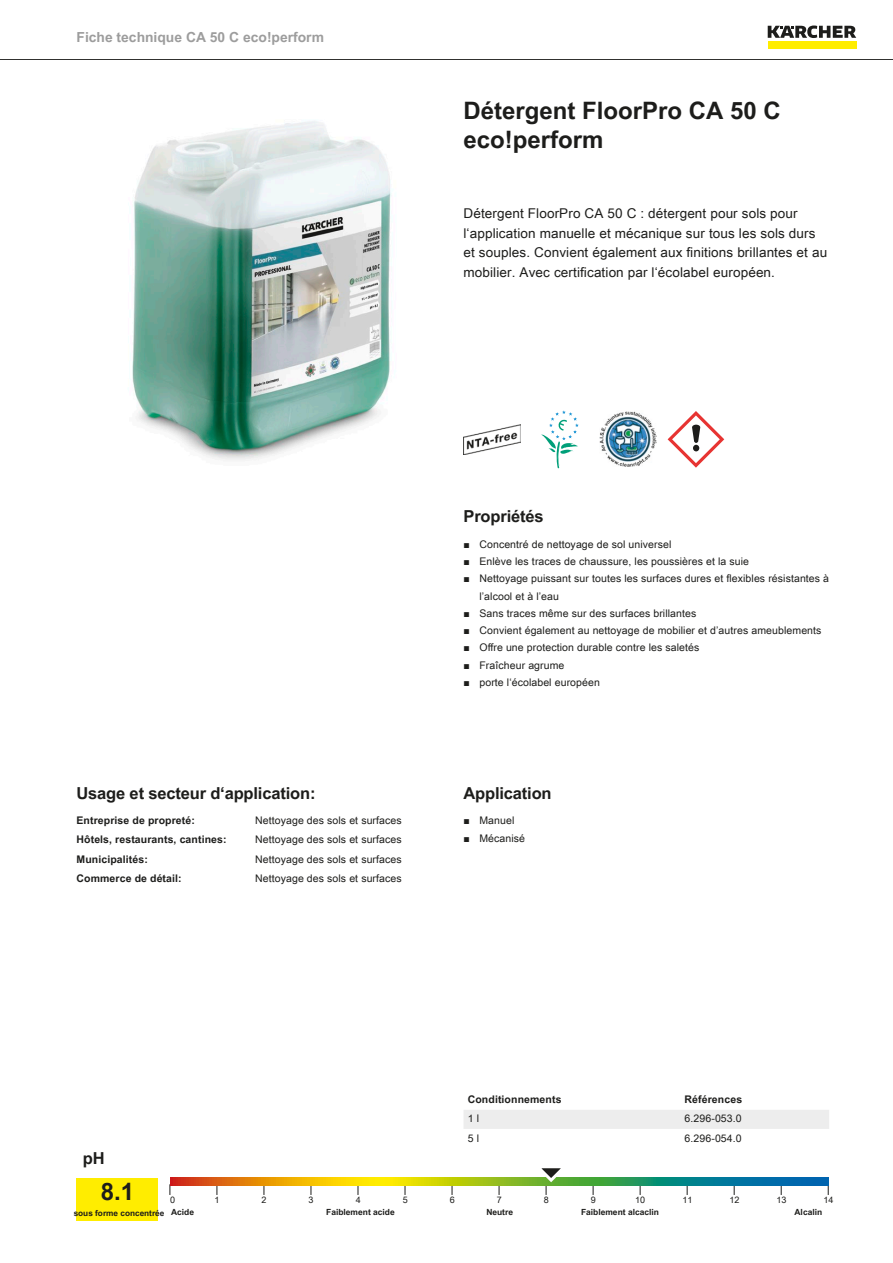
<style>
.page{position:relative;width:893px;height:1263px;background:#fff}
.page>*{position:absolute;margin:0;border:0;box-sizing:border-box;transform-origin:0 0}
.t1{font:700 24px/28.8px "Arial Unicode MS";color:#1d1d1b}
.t2{font:700 16.5px "Arial Unicode MS";letter-spacing:-.01em;color:#1d1d1b}
.t3{font:700 13.8px "Arial Unicode MS";color:#9d9d9d}
.t4{font:13.5px/19.5px "Arial Unicode MS";letter-spacing:.01em;color:#1d1d1b}
.t5{font:10.5px/17.2px "Arial Unicode MS";letter-spacing:.01em;color:#1d1d1b}
.t6{font:700 10.5px "Arial Unicode MS";letter-spacing:.01em;color:#1d1d1b}
.t7{font:9px "Arial Unicode MS";color:#1d1d1b}
.t8{font:700 8.4px "Arial Unicode MS";color:#1d1d1b}
.t9{font:700 8.25px "Arial Unicode MS";color:#1d1d1b}
.s1{font-family:"Arial"}
.s2{font-size:8.4px}
</style>
<div class="page">
<hr style="left:0;top:59px;width:893px;height:1px;background:#1d1d1b">
<div style="left:768px;top:42px;width:88px;height:7px;background:#ffed00"></div>
<svg style="left:768px;top:26px;width:88px;height:12px"></svg>
<img style="left:132px;top:120px;width:259px;height:341px">
<img style="left:463px;top:424px;width:57px;height:30px">
<svg style="left:541px;top:410px;width:38px;height:58px"></svg>
<img style="left:600px;top:411px;width:56px;height:56px">
<svg style="left:668px;top:411px;width:56px;height:57px"></svg>
<div style="left:77px;top:1178px;width:81px;height:42px;background:#ffed00"></div>
<svg style="left:170px;top:1178px;width:658px;height:8px;background:#859c3b"></svg>
<svg style="left:533px;top:1168px;width:39px;height:27px"></svg>
<div style="left:464px;top:1110px;width:365px;height:19px;background:#ededed"></div>
<h3 class="t3" style="left:77px;top:27px;width:249px">Fiche technique CA 50 C eco!perform</h3>
<h1 class="t1" style="left:463px;top:97px;width:319px">Détergent FloorPro CA 50 C eco!perform</h1>
<p class="t4" style="left:463px;top:203px;width:365px">Détergent FloorPro CA 50 C : détergent pour sols pour l‘application manuelle et mécanique sur tous les sols durs et souples. Convient également aux finitions brillantes et au mobilier. Avec certification par l‘écolabel européen.</p>
<h2 class="t2" style="left:77px;top:780px;width:240px">Usage et secteur d‘application:</h2>
<p class="t6" style="left:77px;top:812px;width:120px">Entreprise de propreté:</p>
<p class="t5" style="left:255px;top:811px;width:148px">Nettoyage des sols et surfaces</p>
<p class="t6" style="left:77px;top:832px;width:152px">Hôtels, restaurants, cantines:</p>
<p class="t5" style="left:255px;top:831px;width:148px">Nettoyage des sols et surfaces</p>
<p class="t6" style="left:77px;top:851px;width:73px">Municipalités:</p>
<p class="t5" style="left:255px;top:850px;width:148px">Nettoyage des sols et surfaces</p>
<p class="t6" style="left:77px;top:871px;width:107px">Commerce de détail:</p>
<p class="t5" style="left:255px;top:870px;width:148px">Nettoyage des sols et surfaces</p>
<h2 class="t2" style="left:463px;top:504px;width:82px">Propriétés</h2>
<p class="t5" style="left:463px;top:535px;width:209px"><span class="s1">■</span> Concentré de nettoyage de sol universel</p>
<p class="t5" style="left:463px;top:553px;width:287px"><span class="s1">■</span> Enlève les traces de chaussure, les poussières et la suie</p>
<p class="t5" style="left:479px;top:570px;width:351px;text-indent:-16px"><span class="s1">■</span> Nettoyage puissant sur toutes les surfaces dures et flexibles résistantes à l’alcool et à l’eau</p>
<p class="t5" style="left:463px;top:604px;width:234px"><span class="s1">■</span> Sans traces même sur des surfaces brillantes</p>
<p class="t5" style="left:463px;top:622px;width:359px"><span class="s1">■</span> Convient également au nettoyage de mobilier et d’autres ameublements</p>
<p class="t5" style="left:463px;top:639px;width:237px"><span class="s1">■</span> Offre une protection durable contre les saletés</p>
<p class="t5" style="left:463px;top:656px;width:102px"><span class="s1">■</span> Fraîcheur agrume</p>
<p class="t5" style="left:463px;top:673px;width:138px"><span class="s1">■</span> porte l‘écolabel européen</p>
<h2 class="t2" style="left:463px;top:780px;width:90px">Application</h2>
<p class="t5" style="left:463px;top:812px;width:52px"><span class="s1">■</span> Manuel</p>
<p class="t5" style="left:463px;top:829px;width:63px"><span class="s1">■</span> Mécanisé</p>
<p class="t6" style="left:468px;top:1092px;width:95px">Conditionnements</p>
<p class="t6" style="left:685px;top:1092px;width:59px">Références</p>
<p class="t5" style="left:468px;top:1110px;width:13px">1 l</p>
<p class="t5" style="left:685px;top:1110px;width:59px">6.296-053.0</p>
<p class="t5" style="left:468px;top:1129px;width:13px">5 l</p>
<p class="t5" style="left:685px;top:1129px;width:59px">6.296-054.0</p>
<h2 class="t2" style="left:83px;top:1146px;width:23px">pH</h2>
<h1 class="t1" style="left:101px;top:1178px;width:35px">8.1</h1>
<p class="t7" style="left:170px;top:1193px;width:7px">0</p>
<p class="t7" style="left:215px;top:1193px;width:7px">1</p>
<p class="t7" style="left:262px;top:1193px;width:7px">2</p>
<p class="t7" style="left:309px;top:1193px;width:7px">3</p>
<p class="t7" style="left:356px;top:1193px;width:7px">4</p>
<p class="t7" style="left:403px;top:1193px;width:7px">5</p>
<p class="t7" style="left:450px;top:1193px;width:7px">6</p>
<p class="t7" style="left:497px;top:1193px;width:7px">7</p>
<p class="t7" style="left:544px;top:1193px;width:7px">8</p>
<p class="t7" style="left:591px;top:1193px;width:7px">9</p>
<p class="t7" style="left:635px;top:1193px;width:12px">10</p>
<p class="t7" style="left:682px;top:1193px;width:12px">11</p>
<p class="t7" style="left:729px;top:1193px;width:12px">12</p>
<p class="t7" style="left:776px;top:1193px;width:12px">13</p>
<p class="t7" style="left:823px;top:1193px;width:12px">14</p>
<p class="t9" style="left:74px;top:1207px;width:122px">sous forme concentrée <span class="s2">Acide</span></p>
<p class="t8" style="left:326px;top:1206px;width:70px">Faiblement acide</p>
<p class="t8" style="left:486px;top:1206px;width:28px">Neutre</p>
<p class="t8" style="left:581px;top:1206px;width:79px">Faiblement alcaclin</p>
<p class="t8" style="left:794px;top:1206px;width:29px">Alcalin</p>
</div>
